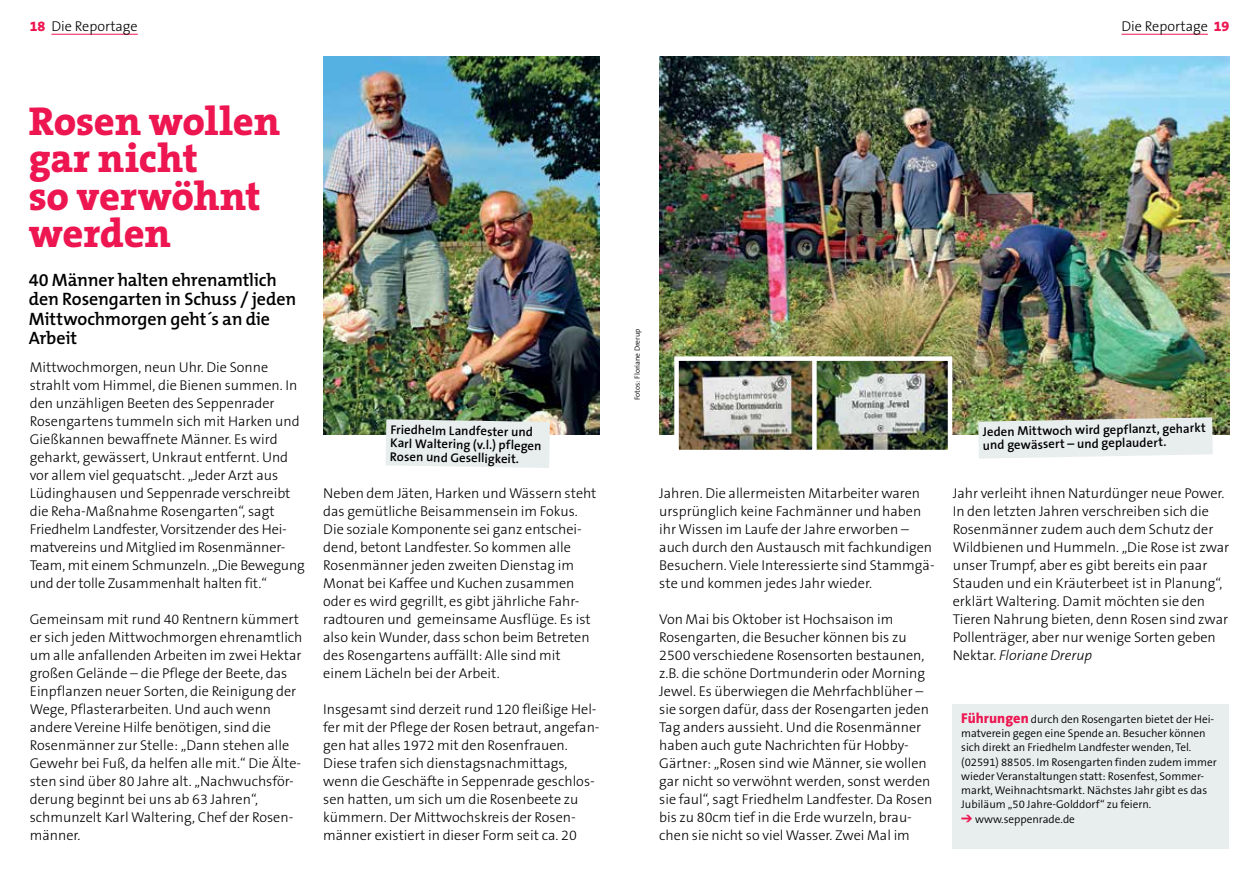
<style>
.page{position:relative;width:1259px;height:893px;background:#fff}
.page>*{position:absolute;margin:0;border:0;box-sizing:border-box;transform-origin:0 0}
.t1{font:800 40.5px/37.5px "The Serif B8";letter-spacing:-.005em;color:#ed1651}
.t2{font:600 18px/19.5px "The Mix B6";letter-spacing:-.01em;color:#000}
.t3{font:300 14.25px/18px "The Sans B3";color:#000}
.t4{font:600 12.75px/13.5px "The Sans B6";color:#000}
.t5{font:300 11.25px/14.2px "The Sans B4";color:#000}
.t6{font:300 7.5px "The Sans B4";color:#000}
.s1{font-family:"The Sans B8";font-weight:800;color:#ed1651}
.s2{font-style:italic}
.s3{font-family:"The Sans B8";font-weight:800;font-size:14.25px;color:#ed1651}
.s4{color:#ed1651}
</style>
<div class="page">
<hr style="left:1121px;top:34px;width:87px;height:1px;background:#ed1651">
<hr style="left:51px;top:34px;width:87px;height:1px;background:#ed1651">
<img style="left:323px;top:56px;width:277px;height:378px">
<img style="left:659px;top:56px;width:570px;height:378px">
<div style="left:952px;top:704px;width:277px;height:145px;background:#e8eded"></div>
<img style="left:672px;top:354px;width:282px;height:96px">
<svg style="left:978px;top:417px;width:234px;height:42px;background:#e3e7e4"></svg>
<svg style="left:385px;top:419px;width:165px;height:49px;background:#e3e9e8"></svg>
<p class="t3" style="left:30px;top:18px;width:110px"><span class="s1">18</span> Die Reportage</p>
<p class="t3" style="left:1121px;top:18px;width:109px">Die Reportage <span class="s1">19</span></p>
<h1 class="t1" style="left:29px;top:103px;width:253px">Rosen wollen gar nicht<br>so verwöhnt werden</h1>
<p class="t2" style="left:29px;top:270px;width:269px">40 Männer halten ehrenamtlich den Rosengarten in Schuss / jeden<br>Mittwochmorgen geht´s an die<br>Arbeit</p>
<p class="t3" style="left:30px;top:359px;width:277px">Mittwochmorgen, neun Uhr. Die Sonne strahlt vom Himmel, die Bienen summen. In den unzähligen Beeten des Seppenrader Rosengartens tummeln sich mit Harken und Gießkannen bewaffnete Männer. Es wird geharkt, gewässert, Unkraut entfernt. Und vor allem viel gequatscht. „Jeder Arzt aus Lüdinghausen und Seppenrade verschreibt die Reha-Maßnahme Rosengarten“, sagt Friedhelm Landfester, Vorsitzender des Hei&shy;matvereins und Mitglied im Rosenmänner-Team, mit einem Schmunzeln. „Die Bewegung und der tolle Zusammenhalt halten fit.“</p>
<p class="t3" style="left:30px;top:611px;width:274px">Gemeinsam mit rund 40 Rentnern kümmert er sich jeden Mittwochmorgen ehrenamtlich um alle anfallenden Arbeiten im zwei Hektar großen Gelände – die Pflege der Beete, das Einpflanzen neuer Sorten, die Reinigung der Wege, Pflasterarbeiten. Und auch wenn andere Vereine Hilfe benötigen, sind die Rosenmänner zur Stelle: „Dann stehen alle Gewehr bei Fuß, da helfen alle mit.“ Die Älte&shy;sten sind über 80 Jahre alt. „Nachwuchsför&shy;derung beginnt bei uns ab 63 Jahren“, schmunzelt Karl Waltering, Chef der Rosen&shy;männer.</p>
<p class="t4" style="left:390px;top:423px;width:153px;rotate:1deg">Friedhelm Landfester und<br>Karl Waltering (v.l.) pflegen<br>Rosen und Geselligkeit.</p>
<p class="t3" style="left:323px;top:485px;width:275px">Neben dem Jäten, Harken und Wässern steht das gemütliche Beisammensein im Fokus.<br>Die soziale Komponente sei ganz entschei&shy;dend, betont Landfester. So kommen alle Rosenmänner jeden zweiten Dienstag im Monat bei Kaffee und Kuchen zusammen oder es wird gegrillt, es gibt jährliche Fahr&shy;radtouren und gemeinsame Ausflüge. Es ist also kein Wunder, dass schon beim Betreten des Rosengartens auffällt: Alle sind mit einem Lächeln bei der Arbeit.</p>
<p class="t3" style="left:323px;top:701px;width:278px">Insgesamt sind derzeit rund 120 fleißige Hel&shy;fer mit der Pflege der Rosen betraut, angefan&shy;gen hat alles 1972 mit den Rosenfrauen.<br>Diese trafen sich dienstagsnachmittags, wenn die Geschäfte in Seppenrade geschlos&shy;sen hatten, um sich um die Rosenbeete zu kümmern. Der Mittwochskreis der Rosen&shy;männer existiert in dieser Form seit ca. 20</p>
<p class="t6" style="left:633px;top:400px;width:73px;rotate:-90deg">Fotos: Floriane Drerup</p>
<p class="t3" style="left:659px;top:485px;width:277px">Jahren. Die allermeisten Mitarbeiter waren ursprünglich keine Fachmänner und haben ihr Wissen im Laufe der Jahre erworben – auch durch den Austausch mit fachkundigen Besuchern. Viele Interessierte sind Stammgä&shy;ste und kommen jedes Jahr wieder.</p>
<p class="t3" style="left:659px;top:611px;width:275px">Von Mai bis Oktober ist Hochsaison im Rosengarten, die Besucher können bis zu 2500 verschiedene Rosensorten bestaunen, z.B. die schöne Dortmunderin oder Morning Jewel. Es überwiegen die Mehrfachblüher – sie sorgen dafür, dass der Rosengarten jeden Tag anders aussieht. Und die Rosenmänner haben auch gute Nachrichten für Hobby-Gärtner: „Rosen sind wie Männer, sie wollen gar nicht so verwöhnt werden, sonst werden sie faul“, sagt Friedhelm Landfester. Da Rosen bis zu 80cm tief in die Erde wurzeln, brau&shy;chen sie nicht so viel Wasser. Zwei Mal im</p>
<p class="t4" style="left:982px;top:426px;width:225px;rotate:-1deg">Jeden Mittwoch wird gepflanzt, geharkt und gewässert – und geplaudert.</p>
<p class="t3" style="left:952px;top:485px;width:278px">Jahr verleiht ihnen Naturdünger neue Power.<br>In den letzten Jahren verschreiben sich die Rosenmänner zudem auch dem Schutz der Wildbienen und Hummeln. „Die Rose ist zwar unser Trumpf, aber es gibt bereits ein paar Stauden und ein Kräuterbeet ist in Planung“, erklärt Waltering. Damit möchten sie den Tieren Nahrung bieten, denn Rosen sind zwar Pollenträger, aber nur wenige Sorten geben Nektar. <span class="s2">Floriane Drerup</span></p>
<p class="t5" style="left:961px;top:713px;width:257px"><span class="s3">Führungen</span> durch den Rosengarten bietet der Hei&shy;matverein gegen eine Spende an. Besucher können sich direkt an Friedhelm Landfester wenden, Tel. (02591) 88505. Im Rosengarten finden zudem immer wieder Veranstaltungen statt: Rosenfest, Sommer&shy;markt, Weihnachtsmarkt. Nächstes Jahr gibt es das Jubiläum „50 Jahre-Golddorf“ zu feiern.</p>
<p class="t5" style="left:961px;top:812px;width:115px"><span class="s4">➔</span> www.seppenrade.de</p>
</div>
